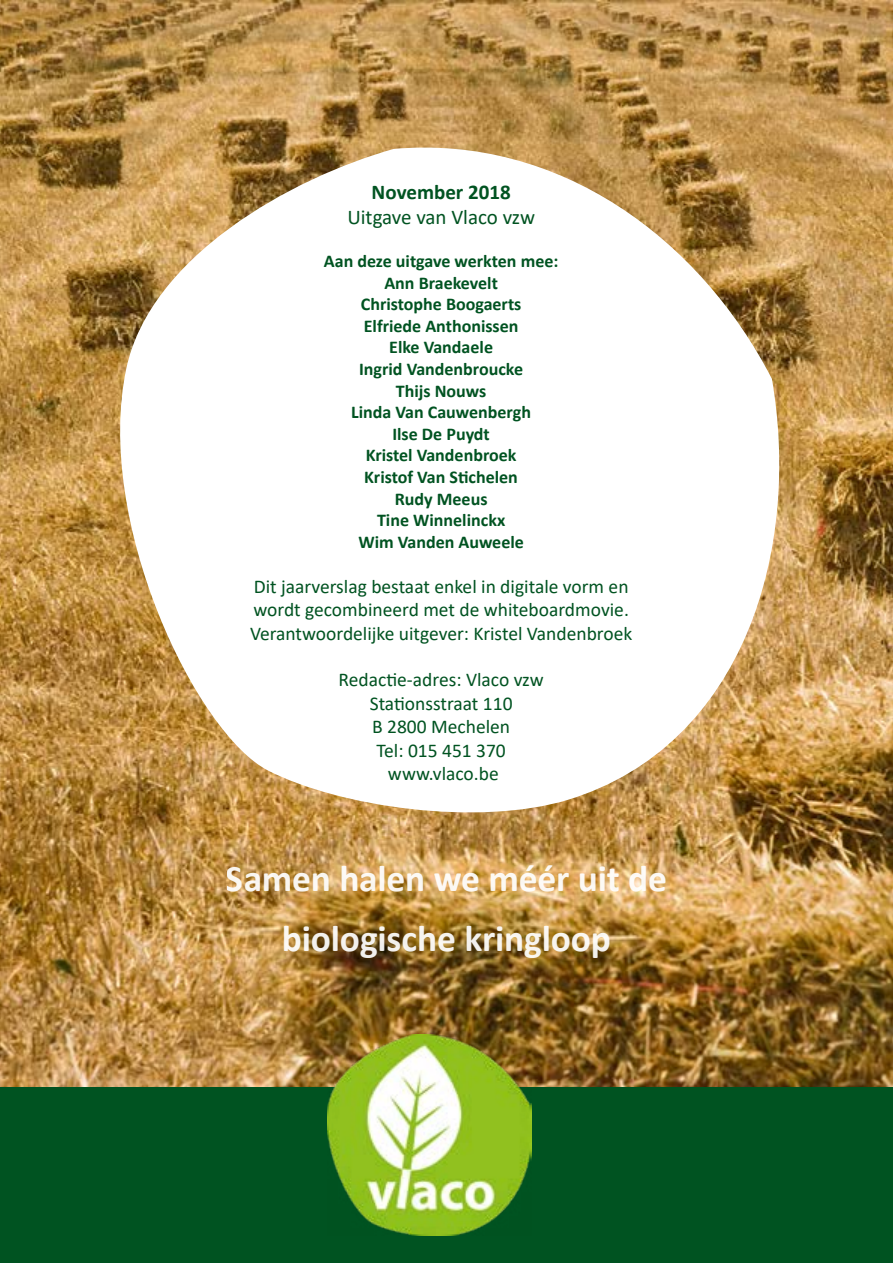
<style>
.page{position:relative;width:893px;height:1263px;background:#fff}
.page>*{position:absolute;margin:0;border:0;box-sizing:border-box;transform-origin:0 0}
.t1{font:700 37.5px/60px "Calibri";letter-spacing:-.005em;color:#fff;text-align:center}
.t2{font:21px "Calibri";letter-spacing:-.005em;color:#005321}
.t3{font:700 21px "Calibri";color:#005321}
.t4{font:19.5px/23.4px "Calibri";color:#005321}
.t5{font:700 18px/21.6px "Calibri";color:#005321;text-align:center}
.s1{color:#fff}
</style>
<div class="page">
<img style="left:0;top:0;width:893px;height:1088px">
<svg style="left:94px;top:134px;width:707px;height:693px"></svg>
<div style="left:0;top:1088px;width:893px;height:175px;background:#005321"></div>
<img style="left:327px;top:1034px;width:204px;height:201px">
<p class="t3" style="left:372px;top:177px;width:141px">November 2018</p>
<p class="t2" style="left:347px;top:202px;width:189px">Uitgave van Vlaco vzw</p>
<p class="t5" style="left:324px;top:250px;width:236px">Aan deze uitgave werkten mee:<br>Ann Braekevelt<br>Christophe Boogaerts<br>Elfriede Anthonissen<br>Elke Vandaele<br>Ingrid Vandenbroucke<br>Thijs Nouws<br>Linda Van Cauwenbergh<br>Ilse De Puydt<br>Kristel Vandenbroek<br>Kristof Van Stichelen<br>Rudy Meeus<br>Tine Winnelinckx<br>Wim Vanden Auweele</p>
<p class="t4" style="left:250px;top:574px;width:384px">Dit jaarverslag bestaat enkel in digitale vorm en wordt gecombineerd met de whiteboardmovie.<br>Verantwoordelijke uitgever: Kristel Vandenbroek</p>
<p class="t4" style="left:339px;top:668px;width:207px;text-align:center">Redactie-adres: Vlaco vzw<br>Stationsstraat 110<br>B 2800 Mechelen<br>Tel: 015 451 370 <span class="s1">i</span>www.vlaco.be</p>
<h1 class="t1" style="left:226px;top:848px;width:443px">Samen halen we méér uit de biologische kringloop</h1>
</div>
